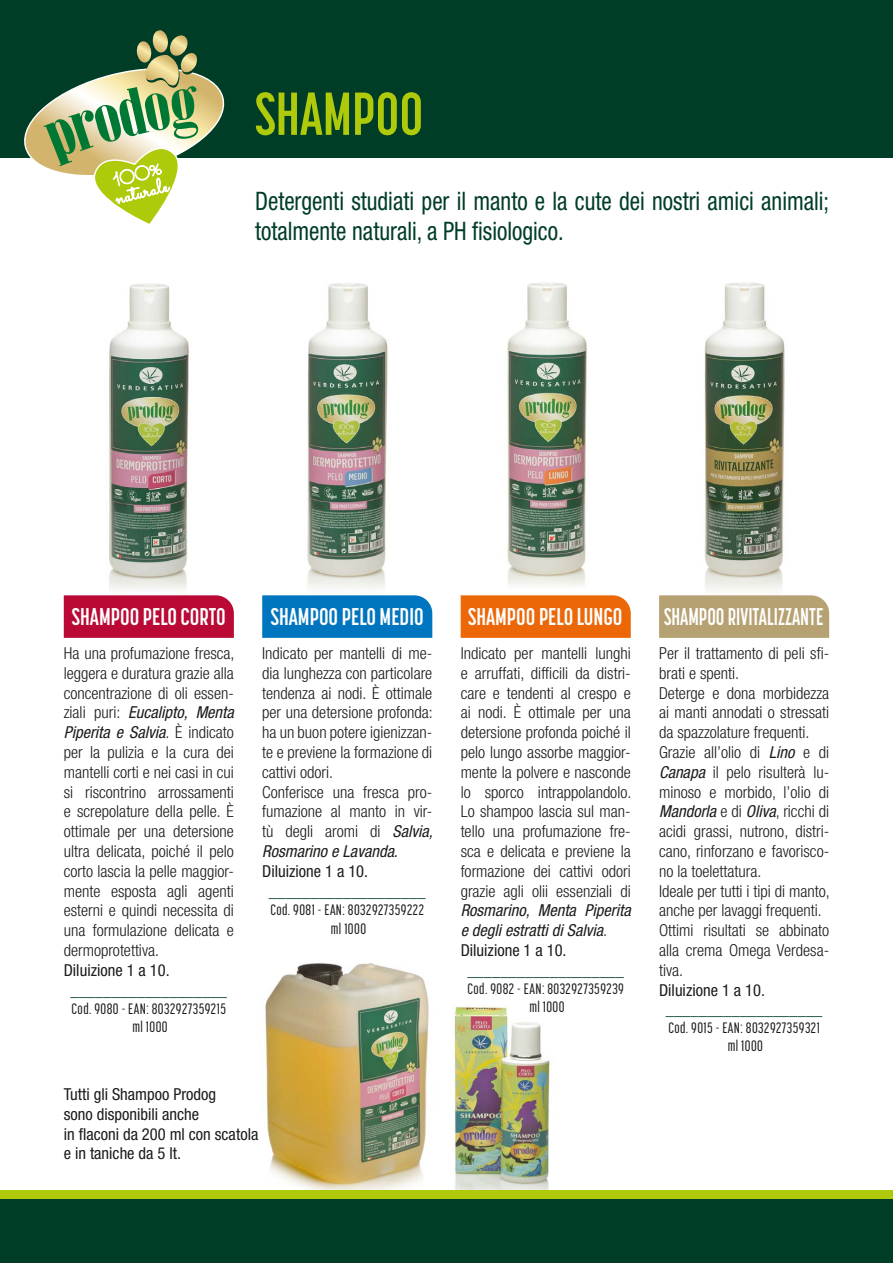
<style>
.page{position:relative;width:893px;height:1263px;background:#fff}
.page>*{position:absolute;margin:0;border:0;box-sizing:border-box;transform-origin:0 0}
.t1{font:700 60px "Korolev Compressed";color:#afca0b}
.t2{font:condensed 25.5px/30.6px "Helvetica Neue LT Std";color:#003d27;scale:.91 1}
.t3{font:700 24px "Korolev Compressed";color:#fff}
.t4{font:700 24px "Korolev Compressed";color:#fff;scale:.9 1}
.t5{font:300 condensed 16.5px/19.8px "Helvetica Neue LT Std";color:#1d1d1b;text-align:justify}
.t6{font:condensed 16.5px/19.8px "Helvetica Neue LT Std";color:#1d1d1b}
.t7{font:900 condensed 16.5px "Helvetica Neue LT Std";color:#003d27}
.t8{font:italic condensed 16.5px/19.8px "Helvetica Neue LT Std";color:#1d1d1b}
.t9{font:500 15px/18px "Korolev Compressed";letter-spacing:.03em;color:#1d1d1b;text-align:center}
.s1{font-weight:400;font-style:italic}
.s2{font-weight:300;font-style:normal}
.s3{font-style:normal}
</style>
<div class="page">
<img style="left:260px;top:963px;width:175px;height:228px">
<img style="left:446px;top:1006px;width:111px;height:185px">
<div style="left:0;top:0;width:893px;height:157px;background:#003d27"></div>
<img style="left:109px;top:283px;width:80px;height:308px">
<div style="left:64px;top:595px;width:170px;height:43px;background:#b90934"></div>
<img style="left:307px;top:283px;width:81px;height:304px">
<div style="left:262px;top:595px;width:170px;height:43px;background:#0075bf"></div>
<img style="left:507px;top:282px;width:80px;height:304px">
<div style="left:461px;top:595px;width:170px;height:43px;background:#ec6708"></div>
<img style="left:704px;top:282px;width:81px;height:310px">
<div style="left:659px;top:595px;width:170px;height:43px;background:#b6a173"></div>
<div style="left:0;top:1199px;width:893px;height:64px;background:#003d27"></div>
<svg style="left:17px;top:30px;width:212px;height:194px"></svg>
<div style="left:0;top:1191px;width:893px;height:8px;background:#afca0b"></div>
<h1 class="t1" style="left:255px;top:80px;width:170px">SHAMPOO</h1>
<h2 class="t2" style="left:255px;top:185px;width:632px">Detergenti studiati per il manto e la cute dei nostri amici animali; totalmente naturali, a PH fisiologico.</h2>
<h3 class="t3" style="left:72px;top:603px;width:155px">SHAMPOO PELO CORTO</h3>
<p class="t5" style="left:64px;top:643px;width:172px">Ha una profumazione fresca, leggera e duratura grazie alla concentrazione di oli essen&shy;ziali puri: <span class="s1">Eucalipto, Menta Piperita e Salvia</span>. È indicato per la pulizia e la cura dei mantelli corti e nei casi in cui si riscontrino arrossamenti e screpolature della pelle. È ottimale per una detersione ultra delicata, poiché il pelo corto lascia la pelle maggior&shy;mente esposta agli agenti esterni e quindi necessita di una formulazione delicata e dermoprotettiva.</p>
<p class="t6" style="left:64px;top:960px;width:107px">Diluizione 1 a 10.</p>
<p class="t7" style="left:70px;top:979px;width:158px">___________________</p>
<p class="t9" style="left:72px;top:999px;width:156px">Cod. 9080 - EAN: 8032927359215 ml 1000</p>
<h3 class="t3" style="left:271px;top:603px;width:154px">SHAMPOO PELO MEDIO</h3>
<p class="t5" style="left:262px;top:643px;width:172px;text-align:left">Indicato per mantelli di me&shy;dia lunghezza con particolare tendenza ai nodi. È ottimale per una detersione profonda: ha un buon potere igienizzan&shy;te e previene la formazione di cattivi odori.<br>Conferisce una fresca pro&shy;fumazione al manto in vir&shy;tù degli aromi di <span class="s1">Salvia,<br>Rosmarino e Lavanda.</span></p>
<p class="t6" style="left:262px;top:861px;width:107px">Diluizione 1 a 10.</p>
<p class="t7" style="left:269px;top:880px;width:158px">___________________</p>
<p class="t9" style="left:270px;top:899px;width:155px;line-height:19.8px">Cod. 9081 - EAN: 8032927359222 ml 1000</p>
<h3 class="t3" style="left:468px;top:603px;width:156px">SHAMPOO PELO LUNGO</h3>
<p class="t5" style="left:461px;top:643px;width:172px">Indicato per mantelli lunghi e arruffati, difficili da distri&shy;care e tendenti al crespo e ai nodi. È ottimale per una detersione profonda poiché il pelo lungo assorbe maggior&shy;mente la polvere e nasconde lo sporco intrappolandolo.<br>Lo shampoo lascia sul man&shy;tello una profumazione fre&shy;sca e delicata e previene la formazione dei cattivi odori grazie agli olii essenziali di</p>
<p class="t8" style="left:461px;top:901px;width:172px">Rosmarino, Menta Piperita e degli estratti di Salvia<span class="s2">.<br></span><span class="s3">Diluizione 1 a 10.</span></p>
<p class="t7" style="left:467px;top:959px;width:158px">___________________</p>
<p class="t9" style="left:467px;top:979px;width:158px">Cod. 9082 - EAN: 8032927359239 ml 1000</p>
<h3 class="t4" style="left:664px;top:603px;width:179px">SHAMPOO RIVITALIZZANTE</h3>
<p class="t5" style="left:659px;top:643px;width:172px;text-align:left">Per il trattamento di peli sfi&shy;brati e spenti.<br>Deterge e dona morbidezza ai manti annodati o stressati da spazzolature frequenti.<br>Grazie all’olio di <span class="s1">Lino</span> e di<br><span class="s1">Canapa</span> il pelo risulterà lu&shy;minoso e morbido, l’olio di<br><span class="s1">Mandorla</span> e di <span class="s1">Oliva</span>, ricchi di acidi grassi, nutrono, distri&shy;cano, rinforzano e favorisco&shy;no la toelettatura.<br>Ideale per tutti i tipi di manto, anche per lavaggi frequenti.<br>Ottimi risultati se abbinato alla crema Omega Verdesa&shy;tiva.</p>
<p class="t6" style="left:659px;top:980px;width:107px">Diluizione 1 a 10.</p>
<p class="t7" style="left:666px;top:999px;width:158px">___________________</p>
<p class="t9" style="left:668px;top:1019px;width:153px">Cod. 9015 - EAN: 8032927359321 ml 1000</p>
<p class="t6" style="left:64px;top:1084px;width:196px">Tutti gli Shampoo Prodog<br>sono disponibili anche<br>in flaconi da 200 ml con scatola e in taniche da 5 lt.</p>
</div>
